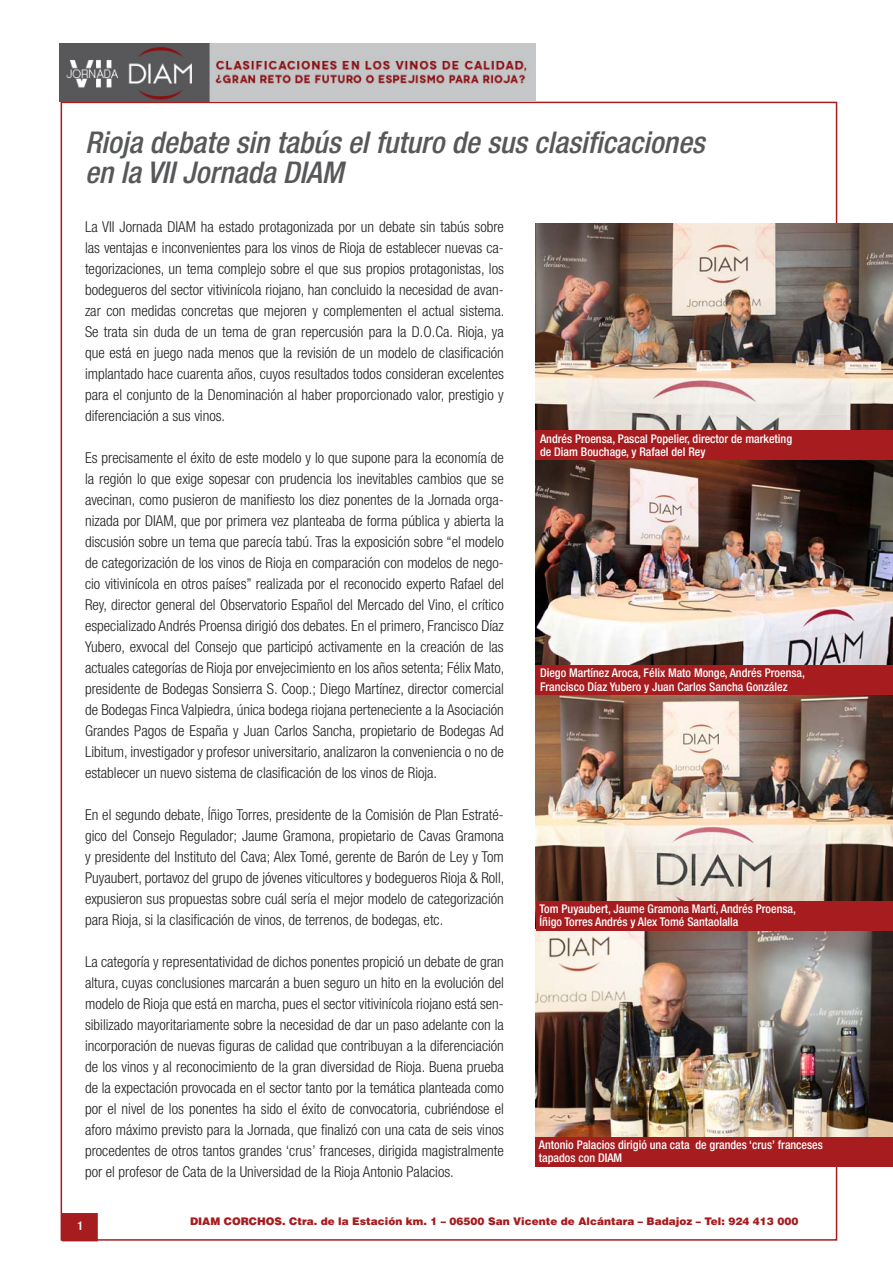
<style>
.page{position:relative;width:893px;height:1263px;background:#fff}
.page>*{position:absolute;margin:0;border:0;box-sizing:border-box;transform-origin:0 0}
.t1{font:italic 500 condensed 30px "Helvetica Neue LT Std";color:#57585a}
.t2{font:300 condensed 15px/21px "Helvetica Neue LT Std";color:#231f20;text-align:justify}
.t3{font:500 condensed 12px "Helvetica Neue LT Std";color:#fff}
.t4{font:900 10.5px "Helvetica";color:#a61c1f}
</style>
<div class="page">
<img style="left:60px;top:44px;width:476px;height:58px">
<div style="left:63px;top:1214px;width:34px;height:27px;background:#a61c1f"></div>
<div style="left:62px;top:1213px;width:36px;height:28px;border:2px solid #a61c1f"></div>
<img style="left:536px;top:223px;width:357px;height:915px">
<div style="left:536px;top:431px;width:357px;height:29px;background:#a61c1f"></div>
<div style="left:536px;top:665px;width:357px;height:30px;background:#a61c1f"></div>
<div style="left:536px;top:902px;width:357px;height:29px;background:#a61c1f"></div>
<div style="left:536px;top:1138px;width:357px;height:29px;background:#a61c1f"></div>
<p class="t1" style="left:85px;top:125px;width:621px">Rioja debate sin tabús el futuro de sus clasificaciones</p>
<p class="t1" style="left:85px;top:155px;width:260px">en la VII Jornada DIAM</p>
<p class="t2" style="left:85px;top:216px;width:421px">La VII Jornada DIAM ha estado protagonizada por un debate sin tabús sobre las ventajas e inconvenientes para los vinos de Rioja de establecer nuevas ca&shy;tegorizaciones, un tema complejo sobre el que sus propios protagonistas, los bodegueros del sector vitivinícola riojano, han concluido la necesidad de avan&shy;zar con medidas concretas que mejoren y complementen el actual sistema.<br>Se trata sin duda de un tema de gran repercusión para la D.O.Ca. Rioja, ya que está en juego nada menos que la revisión de un modelo de clasificación implantado hace cuarenta años, cuyos resultados todos consideran excelentes para el conjunto de la Denominación al haber proporcionado valor, prestigio y diferenciación a sus vinos.</p>
<p class="t2" style="left:85px;top:447px;width:421px">Es precisamente el éxito de este modelo y lo que supone para la economía de la región lo que exige sopesar con prudencia los inevitables cambios que se avecinan, como pusieron de manifiesto los diez ponentes de la Jornada orga&shy;nizada por DIAM, que por primera vez planteaba de forma pública y abierta la discusión sobre un tema que parecía tabú. Tras la exposición sobre “el modelo de categorización de los vinos de Rioja en comparación con modelos de nego&shy;cio vitivinícola en otros países” realizada por el reconocido experto Rafael del Rey, director general del Observatorio Español del Mercado del Vino, el crítico especializado Andrés Proensa dirigió dos debates. En el primero, Francisco Díaz Yubero, exvocal del Consejo que participó activamente en la creación de las actuales categorías de Rioja por envejecimiento en los años setenta; Félix Mato, presidente de Bodegas Sonsierra S. Coop.; Diego Martínez, director comercial de Bodegas Finca Valpiedra, única bodega riojana perteneciente a la Asociación Grandes Pagos de España y Juan Carlos Sancha, propietario de Bodegas Ad Libitum, investigador y profesor universitario, analizaron la conveniencia o no de establecer un nuevo sistema de clasificación de los vinos de Rioja.</p>
<p class="t2" style="left:85px;top:804px;width:421px">En el segundo debate, Íñigo Torres, presidente de la Comisión de Plan Estraté&shy;gico del Consejo Regulador; Jaume Gramona, propietario de Cavas Gramona y presidente del Instituto del Cava; Alex Tomé, gerente de Barón de Ley y Tom Puyaubert, portavoz del grupo de jóvenes viticultores y bodegueros Rioja &amp; Roll, expusieron sus propuestas sobre cuál sería el mejor modelo de categorización para Rioja, si la clasificación de vinos, de terrenos, de bodegas, etc.</p>
<p class="t2" style="left:85px;top:951px;width:420px">La categoría y representatividad de dichos ponentes propició un debate de gran altura, cuyas conclusiones marcarán a buen seguro un hito en la evolución del modelo de Rioja que está en marcha, pues el sector vitivinícola riojano está sen&shy;sibilizado mayoritariamente sobre la necesidad de dar un paso adelante con la incorporación de nuevas figuras de calidad que contribuyan a la diferenciación de los vinos y al reconocimiento de la gran diversidad de Rioja. Buena prueba de la expectación provocada en el sector tanto por la temática planteada como por el nivel de los ponentes ha sido el éxito de convocatoria, cubriéndose el aforo máximo previsto para la Jornada, que finalizó con una cata de seis vinos procedentes de otros tantos grandes ‘crus’ franceses, dirigida magistralmente por el profesor de Cata de la Universidad de la Rioja Antonio Palacios.</p>
<p class="t3" style="left:540px;top:431px;width:254px">Andrés Proensa, Pascal Popelier, director de marketing</p>
<p class="t3" style="left:540px;top:445px;width:167px">de Diam Bouchage, y Rafael del Rey</p>
<p class="t3" style="left:540px;top:666px;width:266px">Diego Martínez Aroca, Félix Mato Monge, Andrés Proensa,</p>
<p class="t3" style="left:540px;top:679px;width:249px">Francisco Díaz Yubero y Juan Carlos Sancha González</p>
<p class="t3" style="left:540px;top:901px;width:258px">Tom Puyaubert, Jaume Gramona Martí, Andrés Proensa,</p>
<p class="t3" style="left:540px;top:915px;width:200px">Íñigo Torres Andrés y Alex Tomé Santaolalla</p>
<p class="t3" style="left:539px;top:1137px;width:285px">Antonio Palacios dirigió una cata de grandes ‘crus’ franceses</p>
<p class="t3" style="left:539px;top:1150px;width:85px">tapados con DIAM</p>
<p class="t4" style="left:190px;top:1214px;width:610px">DIAM CORCHOS. Ctra. de la Estación km. 1 – 06500 San Vicente de Alcántara – Badajoz – Tel: 924 413 000</p>
</div>
